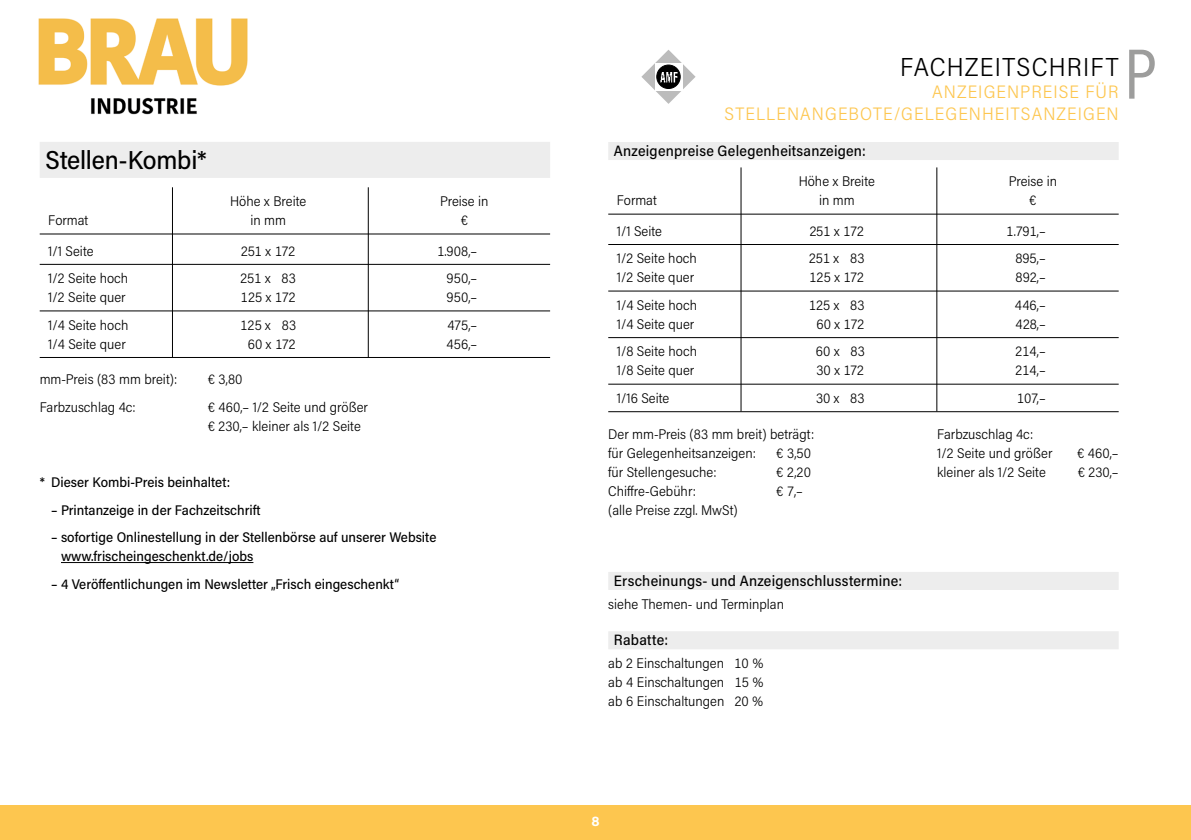
<style>
.page{position:relative;width:1191px;height:840px;background:#fff}
.page>*{position:absolute;margin:0;border:0;box-sizing:border-box;transform-origin:0 0}
.Zahlen{font:72px "Acumin Variable Concept";color:#9d9d9c}
.Text{font:26px "Acumin Variable Concept";letter-spacing:-.01em;color:#000}
.Überschrift___Raster{font:26px "Acumin Variable Concept";letter-spacing:-.01em;color:#000}
.Text-2{font:18px/22px "Acumin Variable Concept";letter-spacing:.005em;color:#fdc64f;text-align:right}
.Überschrift___Raster-2{font:15px "Acumin Variable Concept";letter-spacing:.015em;color:#000}
.Text-3{font:14px/19px "Acumin Variable Concept";letter-spacing:-.015em;color:#000}
.Text-4{font:14px/19px "Acumin Variable Concept";letter-spacing:.005em;color:#000}
.t1{font:14px "Acumin Variable Concept";color:#fff}
</style>
<div class="page">
<div style="left:0;top:805px;width:1191px;height:34px;background:#fdc64f"></div>
<img style="left:38px;top:18px;width:210px;height:97px">
<svg style="left:641px;top:50px;width:54px;height:54px"></svg>
<svg style="left:654px;top:63px;width:28px;height:28px"></svg>
<img style="left:657px;top:65px;width:23px;height:23px;border-radius:12px">
<div style="left:656px;top:65px;width:24px;height:24px;border:1px solid #000;border-radius:50%"></div>
<div style="left:608px;top:571px;width:510px;height:18px;background:#ededed"></div>
<div style="left:608px;top:631px;width:510px;height:18px;background:#ededed"></div>
<hr style="left:608px;top:214px;width:510px;height:1px;background:#000">
<hr style="left:608px;top:244px;width:510px;height:1px;background:#000">
<hr style="left:608px;top:290px;width:510px;height:1px;background:#000">
<hr style="left:608px;top:337px;width:510px;height:1px;background:#000">
<hr style="left:608px;top:383px;width:510px;height:1px;background:#000">
<hr style="left:608px;top:411px;width:510px;height:1px;background:#000">
<hr style="left:740px;top:167px;width:1px;height:244px;background:#000">
<hr style="left:936px;top:167px;width:1px;height:244px;background:#000">
<div style="left:608px;top:142px;width:510px;height:18px;background:#ededed"></div>
<hr style="left:61px;top:562px;width:192px;height:1px;background:#000">
<hr style="left:172px;top:187px;width:1px;height:170px;background:#000">
<hr style="left:368px;top:187px;width:1px;height:170px;background:#000">
<hr style="left:40px;top:233px;width:510px;height:1px;background:#000">
<hr style="left:40px;top:264px;width:510px;height:1px;background:#000">
<hr style="left:40px;top:310px;width:510px;height:1px;background:#000">
<hr style="left:40px;top:357px;width:510px;height:1px;background:#000">
<div style="left:40px;top:142px;width:510px;height:36px;background:#ededed"></div>
<p class="Überschrift___Raster" style="left:45px;top:142px;width:163px">Stellen-Kombi*</p>
<p class="Text-3" style="left:230px;top:191px;width:78px">Höhe x Breite</p>
<p class="Text-3" style="left:440px;top:191px;width:50px">Preise in</p>
<p class="Text-3" style="left:48px;top:210px;width:42px">Format</p>
<p class="Text-3" style="left:250px;top:210px;width:38px">in mm</p>
<p class="Text-3" style="left:461px;top:210px;width:9px">€</p>
<p class="Text-3" style="left:48px;top:240px;width:47px">1/1 Seite</p>
<p class="Text-3" style="left:241px;top:240px;width:56px">251 x 172</p>
<p class="Text-3" style="left:437px;top:240px;width:42px">1.908,–</p>
<p class="Text-3" style="left:48px;top:268px;width:82px">1/2 Seite hoch</p>
<p class="Text-3" style="left:241px;top:268px;width:57px">251 x 83</p>
<p class="Text-3" style="left:446px;top:268px;width:33px">950,–</p>
<p class="Text-3" style="left:48px;top:287px;width:79px">1/2 Seite quer</p>
<p class="Text-3" style="left:241px;top:287px;width:56px">125 x 172</p>
<p class="Text-3" style="left:446px;top:287px;width:33px">950,–</p>
<p class="Text-3" style="left:48px;top:314px;width:82px">1/4 Seite hoch</p>
<p class="Text-3" style="left:240px;top:314px;width:58px">125 x 83</p>
<p class="Text-3" style="left:447px;top:314px;width:32px">475,–</p>
<p class="Text-3" style="left:48px;top:333px;width:79px">1/4 Seite quer</p>
<p class="Text-3" style="left:248px;top:333px;width:50px">60 x 172</p>
<p class="Text-3" style="left:446px;top:333px;width:33px">456,–</p>
<p class="Text-3" style="left:40px;top:369px;width:139px">mm-Preis (83 mm breit):</p>
<p class="Text-3" style="left:208px;top:369px;width:36px">€ 3,80</p>
<p class="Text-3" style="left:40px;top:397px;width:97px">Farbzuschlag 4c:</p>
<p class="Text-3" style="left:208px;top:397px;width:162px">€ 460,– 1/2 Seite und größer € 230,– kleiner als 1/2 Seite</p>
<p class="Text-3" style="left:40px;top:472px;width:192px">* Dieser Kombi-Preis beinhaltet:</p>
<p class="Text-4" style="left:51px;top:499px;width:211px">– Printanzeige in der Fachzeitschrift</p>
<p class="Text-4" style="left:61px;top:527px;width:377px;text-indent:-10px">– sofortige Onlinestellung in der Stellenbörse auf unserer Website www.frischeingeschenkt.de/jobs</p>
<p class="Text-4" style="left:51px;top:573px;width:349px">– 4 Veröffentlichungen im Newsletter „Frisch eingeschenkt“</p>
<p class="Text" style="left:900px;top:49px;width:221px">FACHZEITSCHRIFT</p>
<p class="Text-2" style="left:724px;top:80px;width:397px">ANZEIGENPREISE FÜR<br>STELLENANGEBOTE/GELEGENHEITSANZEIGEN</p>
<p class="Überschrift___Raster-2" style="left:614px;top:140px;width:253px">Anzeigenpreise Gelegenheitsanzeigen:</p>
<p class="Text-3" style="left:798px;top:171px;width:78px">Höhe x Breite</p>
<p class="Text-3" style="left:1008px;top:171px;width:50px">Preise in</p>
<p class="Text-3" style="left:617px;top:190px;width:42px">Format</p>
<p class="Text-3" style="left:819px;top:190px;width:38px">in mm</p>
<p class="Text-3" style="left:1029px;top:190px;width:9px">€</p>
<p class="Text-3" style="left:617px;top:220px;width:47px">1/1 Seite</p>
<p class="Text-3" style="left:809px;top:220px;width:56px">251 x 172</p>
<p class="Text-3" style="left:1006px;top:220px;width:41px">1.791,–</p>
<p class="Text-3" style="left:617px;top:248px;width:82px">1/2 Seite hoch</p>
<p class="Text-3" style="left:809px;top:248px;width:57px">251 x 83</p>
<p class="Text-3" style="left:1015px;top:248px;width:33px">895,–</p>
<p class="Text-3" style="left:617px;top:267px;width:79px">1/2 Seite quer</p>
<p class="Text-3" style="left:809px;top:267px;width:56px">125 x 172</p>
<p class="Text-3" style="left:1015px;top:267px;width:32px">892,–</p>
<p class="Text-3" style="left:617px;top:294px;width:82px">1/4 Seite hoch</p>
<p class="Text-3" style="left:809px;top:294px;width:58px">125 x 83</p>
<p class="Text-3" style="left:1015px;top:294px;width:33px">446,–</p>
<p class="Text-3" style="left:617px;top:313px;width:79px">1/4 Seite quer</p>
<p class="Text-3" style="left:816px;top:313px;width:50px">60 x 172</p>
<p class="Text-3" style="left:1015px;top:313px;width:32px">428,–</p>
<p class="Text-3" style="left:617px;top:341px;width:82px">1/8 Seite hoch</p>
<p class="Text-3" style="left:816px;top:341px;width:51px">60 x 83</p>
<p class="Text-3" style="left:1015px;top:341px;width:32px">214,–</p>
<p class="Text-3" style="left:617px;top:360px;width:79px">1/8 Seite quer</p>
<p class="Text-3" style="left:816px;top:360px;width:49px">30 x 172</p>
<p class="Text-3" style="left:1015px;top:360px;width:32px">214,–</p>
<p class="Text-3" style="left:617px;top:387px;width:54px">1/16 Seite</p>
<p class="Text-3" style="left:816px;top:387px;width:51px">30 x 83</p>
<p class="Text-3" style="left:1017px;top:387px;width:31px">107,–</p>
<p class="Text-3" style="left:608px;top:424px;width:207px">Der mm-Preis (83 mm breit) beträgt: für Gelegenheitsanzeigen:</p>
<p class="Text-3" style="left:776px;top:443px;width:37px">€ 3,50</p>
<p class="Text-3" style="left:937px;top:423px;width:117px">Farbzuschlag 4c:<br>1/2 Seite und größer</p>
<p class="Text-3" style="left:1077px;top:442px;width:44px">€ 460,–</p>
<p class="Text-3" style="left:608px;top:462px;width:110px">für Stellengesuche:</p>
<p class="Text-3" style="left:776px;top:462px;width:36px">€ 2,20</p>
<p class="Text-3" style="left:608px;top:481px;width:89px">Chiffre-Gebühr:</p>
<p class="Text-3" style="left:776px;top:481px;width:29px">€ 7,–</p>
<p class="Text-3" style="left:608px;top:500px;width:131px">(alle Preise zzgl. MwSt)</p>
<p class="Text-3" style="left:937px;top:461px;width:110px">kleiner als 1/2 Seite</p>
<p class="Text-3" style="left:1077px;top:461px;width:43px">€ 230,–</p>
<p class="Zahlen" style="left:1124px;top:24px;width:46px">P</p>
<p class="Überschrift___Raster-2" style="left:614px;top:570px;width:289px">Erscheinungs- und Anzeigenschlusstermine:</p>
<p class="Text-3" style="left:608px;top:593px;width:178px">siehe Themen- und Terminplan</p>
<p class="Überschrift___Raster-2" style="left:614px;top:629px;width:55px">Rabatte:</p>
<p class="Text-3" style="left:608px;top:653px;width:158px;text-align:justify">ab 2 Einschaltungen 10 % ab 4 Einschaltungen 15 % ab 6 Einschaltungen 20 %</p>
<p class="t1" style="left:591px;top:811px;width:9px">8</p>
</div>
